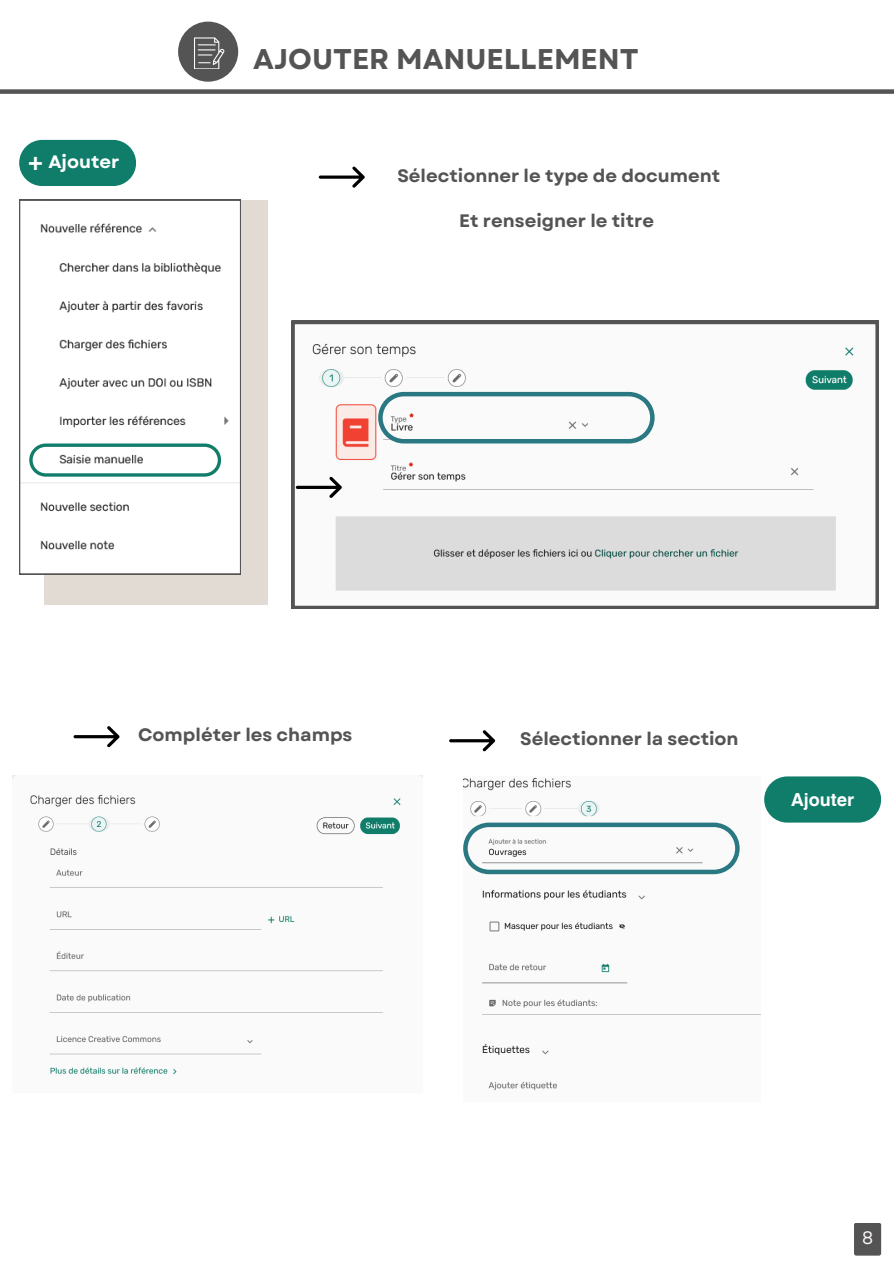
<style>
.page{position:relative;width:894px;height:1264px;background:#fff}
.page>*{position:absolute;margin:0;border:0;box-sizing:border-box;transform-origin:0 0}
.t1{font:700 28.5px "Garet";color:#545454}
.t2{font:700 25.35px "Helvetica World";color:#fff}
.t3{font:700 18px "Garet";color:#545454}
.t4{font:700 18px "Garet";color:#fff}
.t5{font:700 18px "Helvetica World";color:#fff}
.t6{font:18px "Garet";color:#faf7f5}
</style>
<div class="page">
<div style="left:44px;top:200px;width:224px;height:404px;background:#e1dbd3"></div>
<svg style="left:19px;top:200px;width:222px;height:374px;background:#f4f4f4"></svg>
<svg style="left:29px;top:443px;width:191px;height:33px;background:#c6dcd9"></svg>
<div style="left:19px;top:140px;width:117px;height:46px;background:#107d6b;border-radius:23px"></div>
<svg style="left:319px;top:166px;width:46px;height:22px"></svg>
<img style="left:12px;top:775px;width:294px;height:300px">
<img style="left:306px;top:775px;width:116px;height:238px">
<svg style="left:73px;top:726px;width:47px;height:21px"></svg>
<div style="left:178px;top:22px;width:60px;height:60px;background:#545454;border-radius:50%"></div>
<svg style="left:194px;top:37px;width:30px;height:32px"></svg>
<svg style="left:291px;top:321px;width:587px;height:288px"></svg>
<svg style="left:378px;top:392px;width:276px;height:51px"></svg>
<img style="left:463px;top:778px;width:297px;height:313px">
<svg style="left:463px;top:822px;width:276px;height:52px"></svg>
<div style="left:764px;top:776px;width:116px;height:46px;background:#107d6b;border-radius:23px"></div>
<svg style="left:449px;top:730px;width:46px;height:21px"></svg>
<svg style="left:296px;top:476px;width:46px;height:22px"></svg>
<div style="left:853px;top:1222px;width:27px;height:33px;background:#545454;border-radius:2px"></div>
<div style="left:0;top:89px;width:893px;height:5px;background:#545454"></div>
<p class="t2" style="left:28px;top:140px;width:16px">+</p>
<h1 class="t4" style="left:48px;top:149px;width:72px">Ajouter</h1>
<p class="t1" style="left:253px;top:39px;width:387px">AJOUTER MANUELLEMENT</p>
<p class="t3" style="left:397px;top:163px;width:324px">Sélectionner le type de document</p>
<p class="t3" style="left:459px;top:207px;width:196px">Et renseigner le titre</p>
<p class="t3" style="left:138px;top:721px;width:216px">Compléter les champs</p>
<p class="t3" style="left:520px;top:726px;width:220px">Sélectionner la section</p>
<p class="t5" style="left:790px;top:784px;width:65px">Ajouter</p>
<p class="t6" style="left:861px;top:1224px;width:13px">8</p>
</div>
